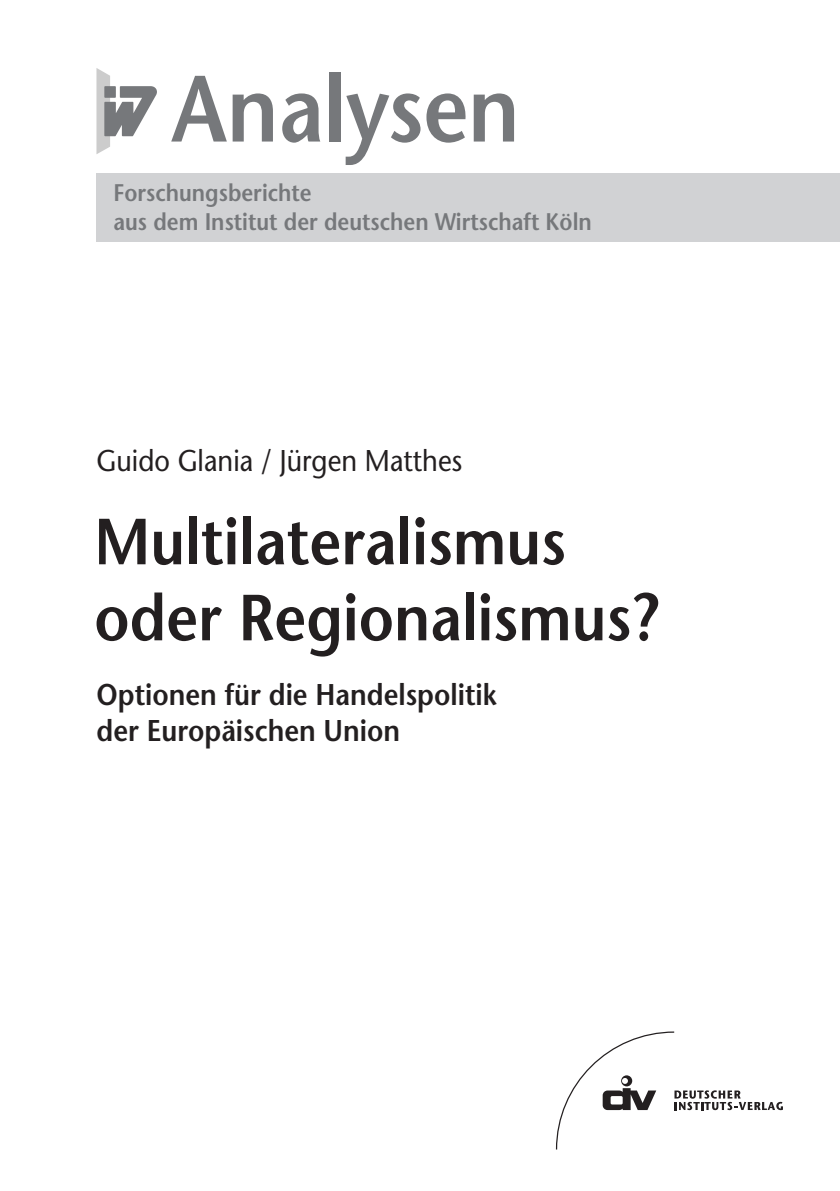
<style>
.page{position:relative;width:840px;height:1191px;background:#fff}
.page>*{position:absolute;margin:0;border:0;box-sizing:border-box;transform-origin:0 0}
.t1{font:600 65px/76px "Stone Sans";color:#231f20;scale:.9 1}
.t2{font:600 30px/36px "Stone Sans";color:#231f20;scale:.9 1}
.t3{font:30px "Stone Sans";color:#231f20;scale:.9 1}
.t4{font:600 24px/29px "Stone Sans";color:#76787b;scale:.9 1}
</style>
<div class="page">
<div style="left:96px;top:174px;width:743px;height:68px;background:#d1d2d4"></div>
<svg style="left:555px;top:1031px;width:227px;height:118px"></svg>
<svg style="left:96px;top:68px;width:61px;height:86px"></svg>
<svg style="left:171px;top:76px;width:102px;height:65px"></svg>
<svg style="left:282px;top:93px;width:38px;height:50px"></svg>
<div style="left:329px;top:73px;width:11px;height:68px;background:#76787b"></div>
<svg style="left:345px;top:93px;width:75px;height:72px"></svg>
<svg style="left:426px;top:93px;width:40px;height:50px"></svg>
<svg style="left:473px;top:93px;width:40px;height:48px"></svg>
<p class="t4" style="left:113px;top:178px;width:532px">Forschungsberichte<br>aus dem Institut der deutschen Wirtschaft Köln</p>
<p class="t3" style="left:96px;top:442px;width:407px">Guido Glania / Jürgen Matthes</p>
<h1 class="t1" style="left:94px;top:503px;width:628px">Multilateralismus oder Regionalismus?</h1>
<p class="t2" style="left:96px;top:676px;width:446px">Optionen für die Handelspolitik der Europäischen Union</p>
</div>
